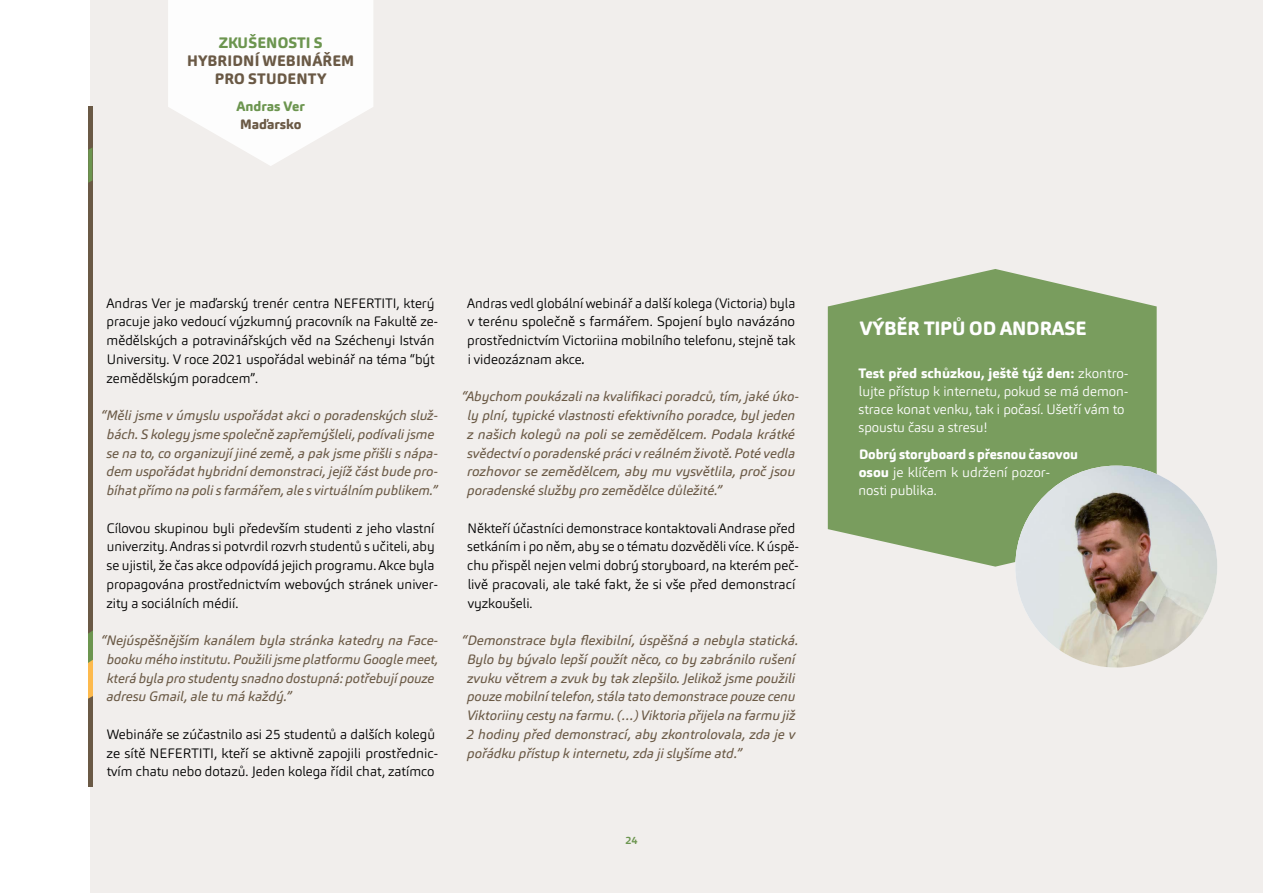
<style>
.page{position:relative;width:1263px;height:893px;background:#fff}
.page>*{position:absolute;margin:0;border:0;box-sizing:border-box;transform-origin:0 0}
.t1{font:800 19.05px "Carnas";letter-spacing:-.01em;color:#fff}
.t2{font:800 15px/18px "Carnas";letter-spacing:.01em;color:#6a5945;text-align:center}
.t3{font:800 15px "Carnas";color:#6c954f}
.t4{font:italic 13.5px/18.8px "Carnas";color:#6a5945}
.t5{font:300 13.5px/18.8px "Carnas";color:#000}
.t6{font:300 13.5px/18px "Carnas";color:#fff}
.t7{font:800 13.5px "Carnas";color:#6c954f}
.t8{font:800 13.5px "Carnas";color:#6a5945}
.t9{font:700 10.5px "Carnas";color:#6c954f}
.s1{font-weight:400;font-style:italic}
.s2{font-weight:800}
</style>
<div class="page">
<div style="left:90px;top:0;width:1173px;height:893px;background:#f1eeec"></div>
<svg style="left:168px;top:0;width:205px;height:166px"></svg>
<svg style="left:828px;top:269px;width:329px;height:298px;background:#86a56d"></svg>
<img style="left:1015px;top:466px;width:202px;height:202px;border-radius:101px">
<hr style="left:88px;top:106px;width:4px;height:681px;background:#6a5945">
<svg style="left:88px;top:148px;width:4px;height:35px"></svg>
<svg style="left:88px;top:631px;width:4px;height:68px"></svg>
<p class="t3" style="left:219px;top:33px;width:106px">ZKUŠENOSTI S</p>
<p class="t2" style="left:187px;top:51px;width:169px">HYBRIDNÍ WEBINÁŘEM<br>PRO STUDENTY</p>
<p class="t7" style="left:237px;top:97px;width:70px">Andras Ver</p>
<p class="t8" style="left:240px;top:115px;width:63px">Maďarsko</p>
<p class="t5" style="left:106px;top:293px;width:333px">Andras Ver je maďarský trenér centra NEFERTITI, který pracuje jako vedoucí výzkumný pracovník na Fakultě ze&shy;mědělských a potravinářských věd na Széchenyi István University. V roce 2021 uspořádal webinář na téma “být zemědělským poradcem”.</p>
<p class="t4" style="left:101px;top:406px;width:338px;text-align:center">“Měli jsme v úmyslu uspořádat akci o poradenských služ&shy;bách. S kolegy jsme společně zapřemýšleli, podívali jsme se na to, co organizují jiné země, a pak jsme přišli s nápa&shy;dem uspořádat hybridní demonstraci, jejíž část bude pro&shy;bíhat přímo na poli s farmářem, ale s virtuálním publikem.”</p>
<p class="t5" style="left:106px;top:518px;width:333px">Cílovou skupinou byli především studenti z jeho vlastní univerzity. Andras si potvrdil rozvrh studentů s učiteli, aby se ujistil, že čas akce odpovídá jejich programu. Akce byla propagována prostřednictvím webových stránek univer&shy;zity a sociálních médií.</p>
<p class="t4" style="left:106px;top:631px;width:333px;text-indent:-5px">“Nejúspěšnějším kanálem byla stránka katedry na Face&shy;booku mého institutu. Použili jsme platformu Google meet, která byla pro studenty snadno dostupná: potřebují pouze adresu Gmail, ale tu má každý.”</p>
<p class="t5" style="left:106px;top:725px;width:333px">Webináře se zúčastnilo asi 25 studentů a dalších kolegů ze sítě NEFERTITI, kteří se aktivně zapojili prostřednic&shy;tvím chatu nebo dotazů. Jeden kolega řídil chat, zatímco</p>
<p class="t5" style="left:467px;top:293px;width:330px;text-align:justify">Andras vedl globální webinář a další kolega (Victoria) byla v terénu společně s farmářem. Spojení bylo navázáno prostřednictvím Victoriina mobilního telefonu, stejně tak i videozáznam akce<span class="s1">.</span></p>
<p class="t4" style="left:467px;top:387px;width:333px;text-indent:-5px">“Abychom poukázali na kvalifikaci poradců, tím, jaké úko&shy;ly plní, typické vlastnosti efektivního poradce, byl jeden z našich kolegů na poli se zemědělcem. Podala krátké svědectví o poradenské práci v reálném životě. Poté vedla rozhovor se zemědělcem, aby mu vysvětlila, proč jsou poradenské služby pro zemědělce důležité.”</p>
<p class="t5" style="left:467px;top:518px;width:333px">Někteří účastníci demonstrace kontaktovali Andrase před setkáním i po něm, aby se o tématu dozvěděli více. K úspě&shy;chu přispěl nejen velmi dobrý storyboard, na kterém peč&shy;livě pracovali, ale také fakt, že si vše před demonstrací vyzkoušeli.</p>
<p class="t4" style="left:467px;top:631px;width:333px;text-indent:-5px">“Demonstrace byla flexibilní, úspěšná a nebyla statická.<br>Bylo by bývalo lepší použít něco, co by zabránilo rušení zvuku větrem a zvuk by tak zlepšilo. Jelikož jsme použili pouze mobilní telefon, stála tato demonstrace pouze cenu Viktoriiny cesty na farmu. (…) Viktoria přijela na farmu již 2 hodiny před demonstrací, aby zkontrolovala, zda je v pořádku přístup k internetu, zda ji slyšíme atd.”</p>
<p class="t9" style="left:625px;top:833px;width:14px">24</p>
<h1 class="t1" style="left:860px;top:316px;width:228px">VÝBĚR TIPŮ OD ANDRASE</h1>
<p class="t6" style="left:858px;top:365px;width:272px"><span class="s2">Test před schůzkou, ještě týž den:</span> zkontro&shy;lujte přístup k internetu, pokud se má demon&shy;strace konat venku, tak i počasí. Ušetří vám to spoustu času a stresu!</p>
<p class="t6" style="left:858px;top:445px;width:221px"><span class="s2">Dobrý storyboard s přesnou časovou osou</span> je klíčem k udržení pozor&shy;nosti publika.</p>
</div>
